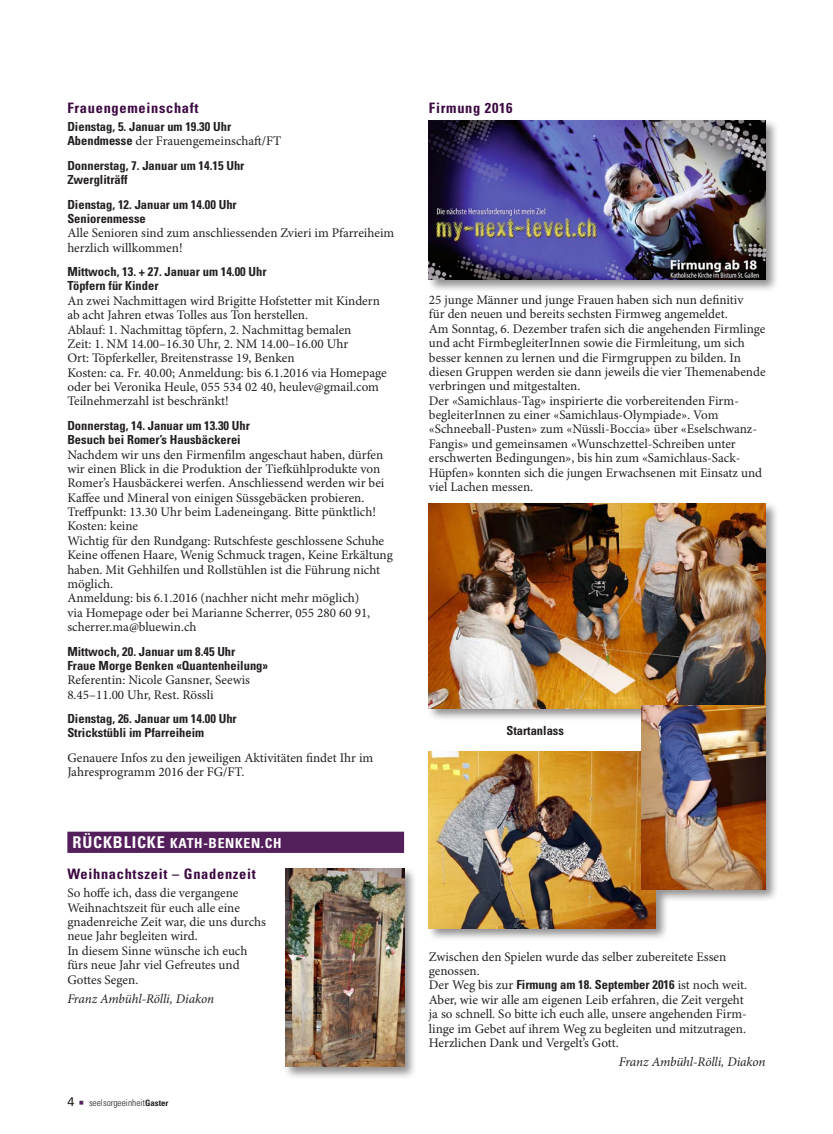
<style>
.page{position:relative;width:833px;height:1134px;background:#fff}
.page>*{position:absolute;margin:0;border:0;box-sizing:border-box;transform-origin:0 0}
.t1{font:700 condensed 14.38px "Univers LT Std";letter-spacing:.05em;color:#3c0942}
.t2{font:700 condensed 13.75px "Univers LT Std";letter-spacing:.05em;color:#fff}
.t3{font:13.12px/14.4px "Minion Pro";color:#231f20}
.t4{font:italic 13.12px "Minion Pro";letter-spacing:-.01em;color:#231f20}
.t5{font:700 condensed 12.5px/14.4px "Univers LT Std";color:#231f20}
.t6{font:300 condensed 9.38px "Univers LT Std";color:#231f20}
.s1{font-family:"Univers LT Std";font-weight:700;font-stretch:condensed;font-size:12.5px}
.s2{font-size:16.25px}
.s3{font-weight:400;font-stretch:normal;font-size:12.5px}
.s4{font-family:"Minion Pro";font-weight:400;font-stretch:normal;font-size:13.12px;color:#54205c}
.s5{font-weight:700;font-size:8.75px}
.s6{font-family:"Minion Pro";font-weight:400;font-stretch:normal;font-size:13.12px}
</style>
<div class="page">
<div style="left:67px;top:832px;width:337px;height:21px;background:#54205c"></div>
<div style="left:426px;top:118px;width:352px;height:175px;background:#231f20;opacity:.5"></div>
<img style="left:429px;top:120px;width:336px;height:160px">
<div style="left:283px;top:866px;width:134px;height:214px;background:#231f20;opacity:.5"></div>
<img style="left:285px;top:868px;width:119px;height:199px">
<div style="left:426px;top:501px;width:352px;height:441px;background:#231f20;opacity:.5"></div>
<img style="left:429px;top:503px;width:336px;height:206px">
<img style="left:429px;top:751px;width:227px;height:177px">
<img style="left:641px;top:705px;width:124px;height:184px">
<p class="t1" style="left:67px;top:99px;width:133px">Frauengemeinschaft</p>
<p class="t5" style="left:67px;top:119px;width:165px">Dienstag, 5. Januar um 19.30 Uhr</p>
<p class="t3" style="left:67px;top:135px;width:215px"><span class="s1">Abendmesse</span> der Frauengemeinschaft/FT</p>
<p class="t5" style="left:67px;top:158px;width:179px">Donnerstag, 7. Januar um 14.15 Uhr<br>Zwergliträff</p>
<p class="t5" style="left:67px;top:197px;width:171px">Dienstag, 12. Januar um 14.00 Uhr<br>Seniorenmesse</p>
<p class="t3" style="left:67px;top:226px;width:328px">Alle Senioren sind zum anschliessenden Zvieri im Pfarreiheim herzlich willkommen!</p>
<p class="t5" style="left:67px;top:264px;width:201px">Mittwoch, 13. + 27. Januar um 14.00 Uhr<br>Töpfern für Kinder</p>
<p class="t3" style="left:67px;top:294px;width:321px">An zwei Nachmittagen wird Brigitte Hofstetter mit Kindern ab acht Jahren etwas Tolles aus Ton herstellen.<br>Ablauf: 1. Nachmittag töpfern, 2. Nachmittag bemalen<br>Zeit: 1. NM 14.00–16.30 Uhr, 2. NM 14.00–16.00 Uhr<br>Ort: Töpferkeller, Breitenstrasse 19, Benken<br>Kosten: ca. Fr. 40.00; Anmeldung: bis 6.1.2016 via Homepage oder bei Veronika Heule, 055 534 02 40, heulev@gmail.com Teilnehmerzahl ist beschränkt!</p>
<p class="t5" style="left:67px;top:418px;width:184px">Donnerstag, 14. Januar um 13.30 Uhr<br>Besuch bei Romer’s Hausbäckerei</p>
<p class="t3" style="left:67px;top:448px;width:327px">Nachdem wir uns den Firmenfilm angeschaut haben, dürfen wir einen Blick in die Produktion der Tiefkühlprodukte von Romer’s Hausbäckerei werfen. Anschliessend werden wir bei Kaffee und Mineral von einigen Süssgebäcken probieren.<br>Treffpunkt: 13.30 Uhr beim Ladeneingang. Bitte pünktlich!<br>Kosten: keine<br>Wichtig für den Rundgang: Rutschfeste geschlossene Schuhe Keine offenen Haare, Wenig Schmuck tragen, Keine Erkältung haben. Mit Gehhilfen und Rollstühlen ist die Führung nicht möglich.<br>Anmeldung: bis 6.1.2016 (nachher nicht mehr möglich)<br>via Homepage oder bei Marianne Scherrer, 055 280 60 91, scherrer.ma@bluewin.ch</p>
<p class="t5" style="left:67px;top:644px;width:202px">Mittwoch, 20. Januar um 8.45 Uhr<br>Fraue Morge Benken «Quantenheilung»</p>
<p class="t3" style="left:67px;top:673px;width:184px">Referentin: Nicole Gansner, Seewis<br>8.45–11.00 Uhr, Rest. Rössli</p>
<p class="t5" style="left:67px;top:711px;width:171px">Dienstag, 26. Januar um 14.00 Uhr<br>Strickstübli im Pfarreiheim</p>
<p class="t3" style="left:67px;top:751px;width:307px">Genauere Infos zu den jeweiligen Aktivitäten findet Ihr im<br>Jahresprogramm 2016 der FG/FT.</p>
<p class="t2" style="left:73px;top:835px;width:210px"><span class="s2">RÜCKBLICKE</span> KATH-BENKEN.CH</p>
<p class="t1" style="left:67px;top:865px;width:190px">Weihnachtszeit – Gnadenzeit</p>
<p class="t3" style="left:67px;top:886px;width:200px">So hoffe ich, dass die vergangene<br>Weihnachtszeit für euch alle eine gnadenreiche Zeit war, die uns durchs neue Jahr begleiten wird.<br>In diesem Sinne wünsche ich euch fürs neue Jahr viel Gefreutes und<br>Gottes Segen.</p>
<p class="t4" style="left:67px;top:991px;width:148px">Franz Ambühl-Rölli, Diakon</p>
<p class="t6" style="left:67px;top:1097px;width:103px"><span class="s3">4</span> <span class="s4">■</span> seelsorgeeinheit<span class="s5">Gaster</span></p>
<p class="t1" style="left:429px;top:99px;width:85px">Firmung 2016</p>
<p class="t3" style="left:429px;top:293px;width:338px">25 junge Männer und junge Frauen haben sich nun definitiv<br>für den neuen und bereits sechsten Firmweg angemeldet.<br>Am Sonntag, 6. Dezember trafen sich die angehenden Firmlinge und acht FirmbegleiterInnen sowie die Firmleitung, um sich besser kennen zu lernen und die Firmgruppen zu bilden. In diesen Gruppen werden sie dann jeweils die vier Themenabende verbringen und mitgestalten.<br>Der «Samichlaus-Tag» inspirierte die vorbereitenden Firm&shy;begleiterInnen zu einer «Samichlaus-Olympiade». Vom «Schneeball-Pusten» zum «Nüssli-Boccia» über «Eselschwanz-Fangis» und gemeinsamen «Wunschzettel-Schreiben unter erschwerten Bedingungen», bis hin zum «Samichlaus-Sack-Hüpfen» konnten sich die jungen Erwachsenen mit Einsatz und viel Lachen messen.</p>
<p class="t5" style="left:506px;top:723px;width:59px">Startanlass</p>
<p class="t3" style="left:429px;top:950px;width:299px">Zwischen den Spielen wurde das selber zubereitete Essen genossen.</p>
<p class="t5" style="left:429px;top:978px;width:320px"><span class="s6">Der Weg bis zur</span> Firmung am 18. September 2016 <span class="s6">ist noch weit.</span></p>
<p class="t3" style="left:429px;top:993px;width:319px">Aber, wie wir alle am eigenen Leib erfahren, die Zeit vergeht ja so schnell. So bitte ich euch alle, unsere angehenden Firm&shy;linge im Gebet auf ihrem Weg zu begleiten und mitzutragen.<br>Herzlichen Dank und Vergelt’s Gott.</p>
<p class="t4" style="left:619px;top:1054px;width:148px">Franz Ambühl-Rölli, Diakon</p>
</div>
